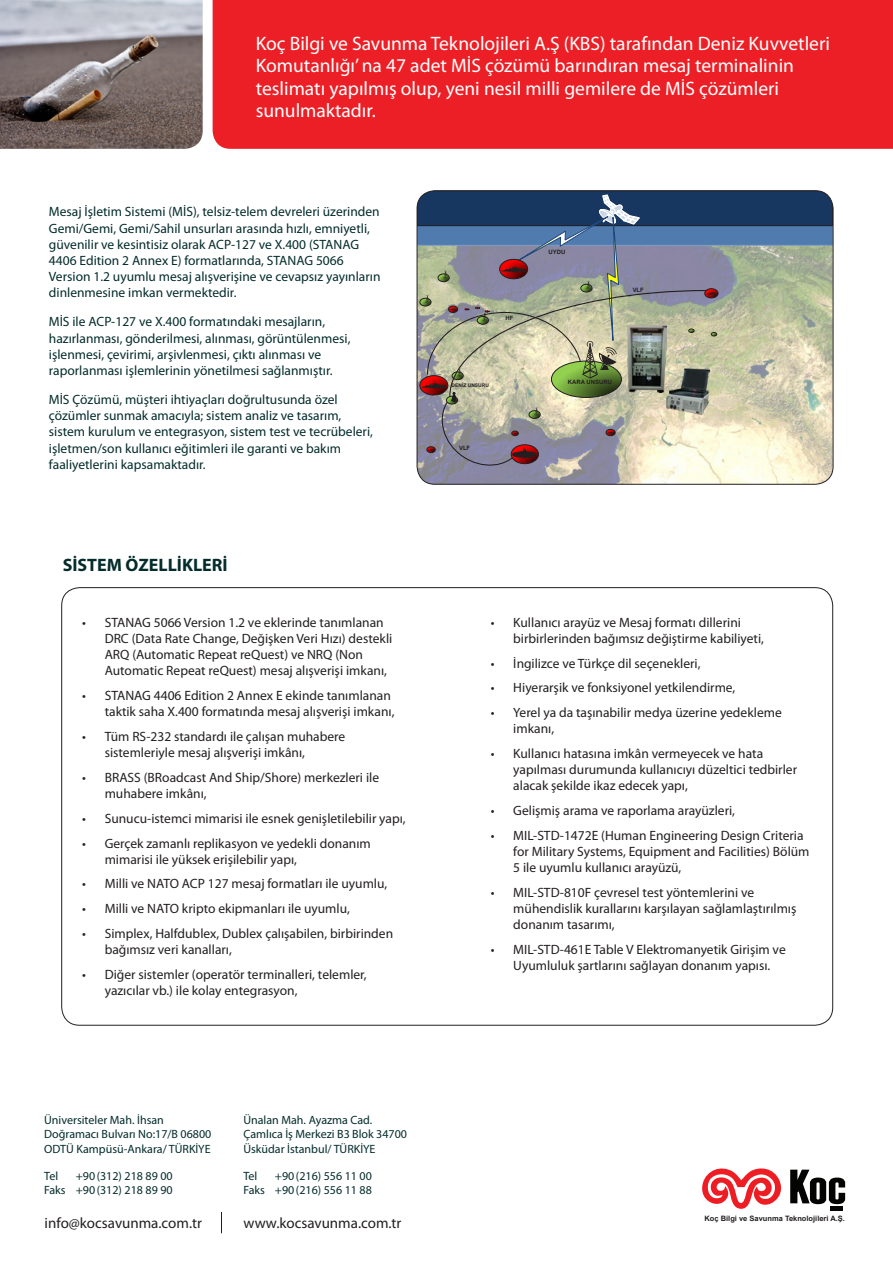
<style>
.page{position:relative;width:893px;height:1263px;background:#fff}
.page>*{position:absolute;margin:0;border:0;box-sizing:border-box;transform-origin:0 0}
.t1{font:19.5px/22.5px "Myriad Pro";color:#fff}
.t2{font:700 18px "Myriad Pro";color:#052c2c}
.t3{font:15px "Myriad Pro";color:#231f20}
.t4{font:13.5px/16.2px "Myriad Pro";color:#231f20}
.t5{font:13.5px/16.2px "Myriad Pro";color:#052c2c}
.t6{font:12px/14.4px "Myriad Pro";color:#052c2c}
.t7{font:700 7.35px "Arial";color:#231f20}
.t8{font:700 6px "ARIAL";color:#231f20}
.t9{font:700 4.95px "ARIAL";color:#231f20}
</style>
<div class="page">
<img style="left:0;top:0;width:203px;height:149px">
<svg style="left:702px;top:1168px;width:143px;height:43px"></svg>
<div style="left:213px;top:0;width:680px;height:149px;background:#ed1f26"></div>
<svg style="left:221px;top:1212px;width:1px;height:21px"></svg>
<img style="left:417px;top:245px;width:416px;height:239px">
<div style="left:417px;top:226px;width:416px;height:19px;background:#507baf"></div>
<div style="left:417px;top:226px;width:416px;height:19px;border:1px solid #7395bf"></div>
<div style="left:417px;top:191px;width:416px;height:35px;background:#173660"></div>
<div style="left:417px;top:191px;width:416px;height:35px;border:1px solid #231f20"></div>
<svg style="left:420px;top:194px;width:298px;height:277px"></svg>
<div style="left:417px;top:190px;width:416px;height:295px;border:1px solid #231f20;border-radius:18px"></div>
<h1 class="t1" style="left:256px;top:32px;width:576px">Koç Bilgi ve Savunma Teknolojileri A.Ş (KBS) tarafından Deniz Kuvvetleri Komutanlığı’ na 47 adet MİS çözümü barındıran mesaj terminalinin teslimatı yapılmış olup, yeni nesil milli gemilere de MİS çözümleri sunulmaktadır.</h1>
<p class="t5" style="left:49px;top:204px;width:333px">Mesaj İşletim Sistemi (MİS), telsiz-telem devreleri üzerinden Gemi/Gemi, Gemi/Sahil unsurları arasında hızlı, emniyetli, güvenilir ve kesintisiz olarak ACP-127 ve X.400 (STANAG 4406 Edition 2 Annex E) formatlarında, STANAG 5066<br>Version 1.2 uyumlu mesaj alışverişine ve cevapsız yayınların dinlenmesine imkan vermektedir.</p>
<p class="t5" style="left:49px;top:314px;width:303px">MİS ile ACP-127 ve X.400 formatındaki mesajların, hazırlanması, gönderilmesi, alınması, görüntülenmesi, işlenmesi, çevirimi, arşivlenmesi, çıktı alınması ve raporlanması işlemlerinin yönetilmesi sağlanmıştır.</p>
<p class="t5" style="left:49px;top:392px;width:326px">MİS Çözümü, müşteri ihtiyaçları doğrultusunda özel çözümler sunmak amacıyla; sistem analiz ve tasarım, sistem kurulum ve entegrasyon, sistem test ve tecrübeleri, işletmen/son kullanıcı eğitimleri ile garanti ve bakım faaliyetlerini kapsamaktadır.</p>
<h2 class="t2" style="left:63px;top:555px;width:167px">SİSTEM ÖZELLİKLERİ</h2>
<p class="t4" style="left:105px;top:614px;width:289px;text-indent:-23px">• STANAG 5066 Version 1.2 ve eklerinde tanımlanan DRC (Data Rate Change, Değişken Veri Hızı) destekli ARQ (Automatic Repeat reQuest) ve NRQ (Non Automatic Repeat reQuest) mesaj alışverişi imkanı,</p>
<p class="t4" style="left:82px;top:688px;width:314px;text-align:right">• STANAG 4406 Edition 2 Annex E ekinde tanımlanan taktik saha X.400 formatında mesaj alışverişi imkanı,</p>
<p class="t4" style="left:105px;top:729px;width:242px;text-indent:-23px">• Tüm RS-232 standardı ile çalışan muhabere sistemleriyle mesaj alışverişi imkânı,</p>
<p class="t4" style="left:105px;top:769px;width:276px;text-indent:-23px">• BRASS (BRoadcast And Ship/Shore) merkezleri ile muhabere imkânı,</p>
<p class="t4" style="left:82px;top:810px;width:325px">• Sunucu-istemci mimarisi ile esnek genişletilebilir yapı,</p>
<p class="t4" style="left:105px;top:835px;width:268px;text-indent:-23px">• Gerçek zamanlı replikasyon ve yedekli donanım mimarisi ile yüksek erişilebilir yapı,</p>
<p class="t4" style="left:82px;top:876px;width:307px">• Milli ve NATO ACP 127 mesaj formatları ile uyumlu,</p>
<p class="t4" style="left:82px;top:901px;width:269px">• Milli ve NATO kripto ekipmanları ile uyumlu,</p>
<p class="t4" style="left:105px;top:925px;width:290px;text-indent:-23px">• Simplex, Halfdublex, Dublex çalışabilen, birbirinden bağımsız veri kanalları,</p>
<p class="t4" style="left:105px;top:966px;width:264px;text-indent:-23px">• Diğer sistemler (operatör terminalleri, telemler, yazıcılar vb.) ile kolay entegrasyon,</p>
<p class="t8" style="left:505px;top:314px;width:9px">HF</p>
<p class="t9" style="left:452px;top:382px;width:39px">DENİZ UNSURU</p>
<p class="t8" style="left:459px;top:444px;width:13px">VLF</p>
<p class="t8" style="left:549px;top:247px;width:18px">UYDU</p>
<p class="t8" style="left:633px;top:286px;width:13px">VLF</p>
<p class="t8" style="left:568px;top:378px;width:46px">KARA UNSURU</p>
<p class="t4" style="left:513px;top:614px;width:252px;text-indent:-23px">• Kullanıcı arayüz ve Mesaj formatı dillerini birbirlerinden bağımsız değiştirme kabiliyeti,</p>
<p class="t4" style="left:491px;top:655px;width:211px">• İngilizce ve Türkçe dil seçenekleri,</p>
<p class="t4" style="left:491px;top:680px;width:246px">• Hiyerarşik ve fonksiyonel yetkilendirme,</p>
<p class="t4" style="left:513px;top:705px;width:270px;text-indent:-23px">• Yerel ya da taşınabilir medya üzerine yedekleme imkanı,</p>
<p class="t4" style="left:513px;top:746px;width:285px;text-indent:-23px">• Kullanıcı hatasına imkân vermeyecek ve hata yapılması durumunda kullanıcıyı düzeltici tedbirler alacak şekilde ikaz edecek yapı,</p>
<p class="t4" style="left:491px;top:803px;width:246px">• Gelişmiş arama ve raporlama arayüzleri,</p>
<p class="t4" style="left:513px;top:827px;width:298px;text-indent:-23px">• MIL-STD-1472E (Human Engineering Design Criteria for Military Systems, Equipment and Facilities) Bölüm<br>5 ile uyumlu kullanıcı arayüzü,</p>
<p class="t4" style="left:513px;top:884px;width:285px;text-indent:-23px">• MIL-STD-810F çevresel test yöntemlerini ve mühendislik kurallarını karşılayan sağlamlaştırılmış donanım tasarımı,</p>
<p class="t4" style="left:491px;top:942px;width:296px;text-align:center">• MIL-STD-461E Table V Elektromanyetik Girişim ve<br>Uyumluluk şartlarını sağlayan donanım yapısı.</p>
<p class="t6" style="left:44px;top:1113px;width:169px">Üniversiteler Mah. İhsan<br>Doğramacı Bulvarı No:17/B 06800<br>ODTÜ Kampüsü-Ankara/ TÜRKİYE</p>
<p class="t6" style="left:44px;top:1169px;width:15px">Tel</p>
<p class="t6" style="left:44px;top:1169px;width:130px;text-align:right">+90(312) 218 89 00<br>Faks +90(312) 218 89 90</p>
<p class="t6" style="left:243px;top:1113px;width:165px">Ünalan Mah. Ayazma Cad.<br>Çamlıca İş Merkezi B3 Blok 34700<br>Üsküdar İstanbul/ TÜRKİYE</p>
<p class="t6" style="left:243px;top:1169px;width:15px">Tel</p>
<p class="t6" style="left:243px;top:1169px;width:130px;text-align:right">+90(216) 556 11 00<br>Faks +90(216) 556 11 88</p>
<p class="t3" style="left:45px;top:1215px;width:159px">info@kocsavunma.com.tr</p>
<p class="t3" style="left:243px;top:1215px;width:160px">www.kocsavunma.com.tr</p>
<p class="t7" style="left:704px;top:1213px;width:142px">Koç Bilgi ve Savunma Teknolojileri A.Ş.</p>
</div>
